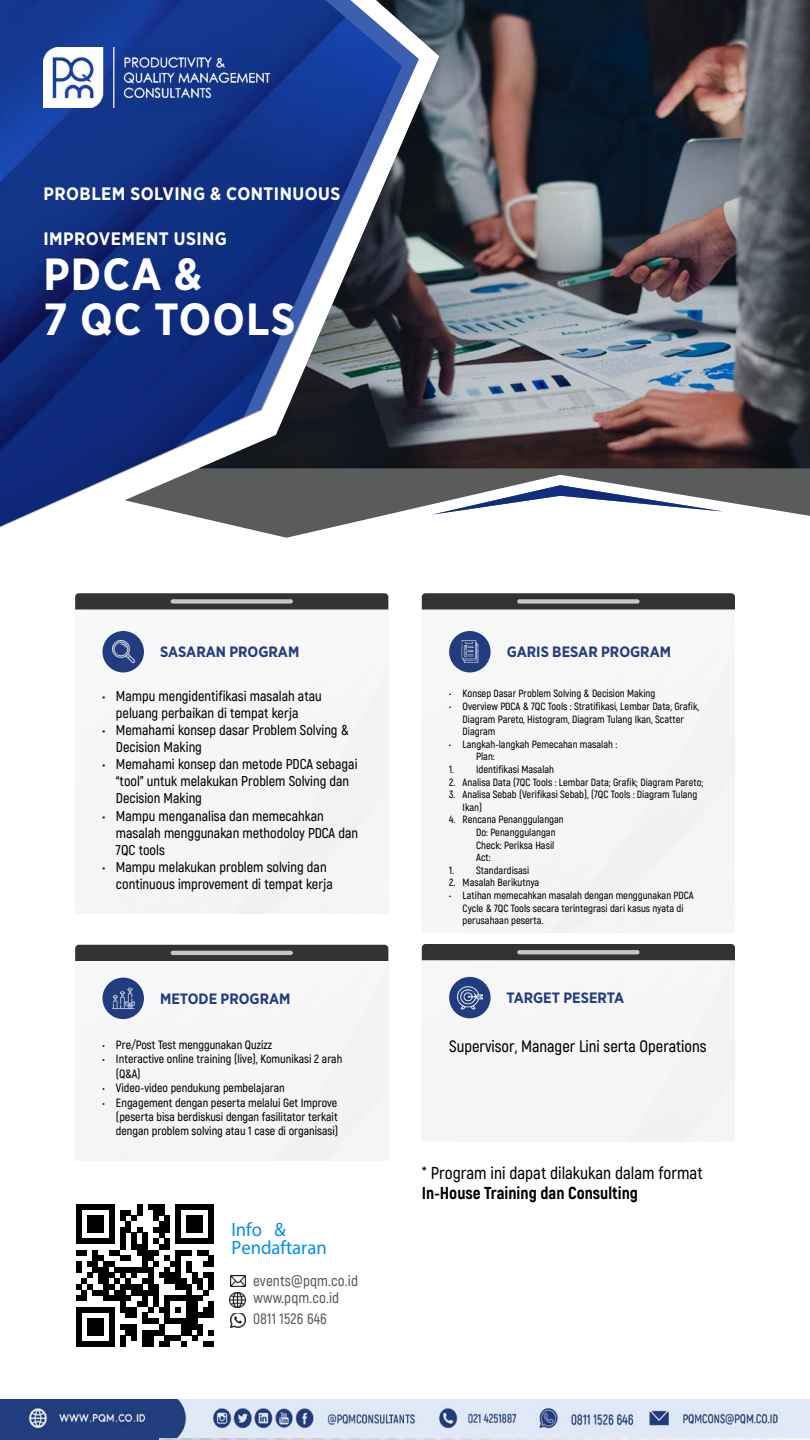
<style>
.page{position:relative;width:810px;height:1440px;background:#fff}
.page>*{position:absolute;margin:0;border:0;box-sizing:border-box;transform-origin:0 0}
.t1{font:700 45px/45px "Gotham Narrow";letter-spacing:.025em;color:#fff}
.t2{font:19.35px/17.2px "Myriad Pro";color:#0091e6;scale:.96 1}
.t3{font:700 18px "Gotham Narrow";letter-spacing:.025em;color:#fff}
.t4{font:600 17.25px "Akrobat";color:#000}
.t5{font:800 17.25px "Akrobat";color:#000}
.t6{font:600 16.5px "Akrobat";color:#000}
.t7{font:700 15px "Gotham Narrow";color:#213d80}
.t8{font:600 15px/17.1px "Akrobat";letter-spacing:.01em;color:#5a5c5c}
.t9{font:600 14.25px/17.1px "Akrobat";color:#000}
.t10{font:600 12px/14.4px "Akrobat";color:#000}
.t11{font:600 10.5px/12.6px "Akrobat";color:#000}
</style>
<div class="page">
<svg style="left:0;top:1438px;width:159px;height:2px"></svg>
<div style="left:159px;top:1404px;width:651px;height:36px;background:linear-gradient(to right,#c4cace,#f6f6f8)"></div>
<div style="left:75px;top:609px;width:313px;height:304px;background:#f6f6f6"></div>
<div style="left:422px;top:609px;width:313px;height:324px;background:#f5f5f5"></div>
<div style="left:84px;top:970px;width:304px;height:191px;background:#f6f6f6"></div>
<div style="left:449px;top:977px;width:42px;height:41px;background:#213d80;border-radius:50%"></div>
<img style="left:458px;top:986px;width:24px;height:24px">
<div style="left:102px;top:978px;width:42px;height:41px;background:#213d80;border-radius:50%"></div>
<img style="left:112px;top:987px;width:24px;height:23px">
<div style="left:449px;top:631px;width:42px;height:41px;background:#213d80;border-radius:50%"></div>
<img style="left:461px;top:641px;width:18px;height:22px">
<div style="left:102px;top:631px;width:42px;height:41px;background:#213d80;border-radius:50%"></div>
<img style="left:112px;top:641px;width:22px;height:22px">
<svg style="left:75px;top:593px;width:313px;height:16px;background:#363636"></svg>
<svg style="left:422px;top:593px;width:313px;height:16px;background:#363636"></svg>
<div style="left:422px;top:944px;width:313px;height:16px;background:#333"></div>
<div style="left:75px;top:945px;width:313px;height:16px;background:#333"></div>
<svg style="left:76px;top:1204px;width:138px;height:143px"></svg>
<svg style="left:230px;top:1275px;width:16px;height:1px"></svg>
<img style="left:230px;top:1276px;width:16px;height:11px">
<img style="left:230px;top:1313px;width:15px;height:15px">
<img style="left:230px;top:1292px;width:15px;height:16px">
<svg style="left:236px;top:468px;width:574px;height:70px"></svg>
<img style="left:402px;top:0;width:408px;height:468px">
<img style="left:0;top:0;width:402px;height:526px">
<img style="left:433px;top:485px;width:290px;height:29px">
<img style="left:44px;top:47px;width:226px;height:60px">
<div style="left:171px;top:599px;width:122px;height:5px;background:#c7c7c7;border-radius:2px"></div>
<hr style="left:171px;top:951px;width:122px;height:4px;background:#c7c7c7;border-radius:2px">
<div style="left:517px;top:599px;width:123px;height:5px;background:#c7c7c7;border-radius:2px"></div>
<hr style="left:517px;top:950px;width:123px;height:4px;background:#c7c7c7;border-radius:2px">
<img style="left:0;top:1399px;width:810px;height:39px">
<h3 class="t3" style="left:44px;top:182px;width:298px">PROBLEM SOLVING &amp; CONTINUOUS</h3>
<h3 class="t3" style="left:44px;top:227px;width:185px">IMPROVEMENT USING</h3>
<h1 class="t1" style="left:44px;top:251px;width:254px">PDCA &amp;<br>7 QC TOOLS</h1>
<h3 class="t7" style="left:160px;top:643px;width:141px">SASARAN PROGRAM</h3>
<h3 class="t7" style="left:507px;top:642px;width:166px">GARIS BESAR PROGRAM</h3>
<h3 class="t9" style="left:116px;top:687px;width:207px;text-indent:-13px">• Mampu mengidentifikasi masalah atau peluang perbaikan di tempat kerja</h3>
<h3 class="t9" style="left:116px;top:722px;width:235px;text-indent:-13px">• Memahami konsep dasar Problem Solving &amp;<br>Decision Making</h3>
<h3 class="t9" style="left:116px;top:756px;width:243px;text-indent:-13px">• Memahami konsep dan metode PDCA sebagai “tool” untuk melakukan Problem Solving dan<br>Decision Making</h3>
<h3 class="t9" style="left:116px;top:807px;width:244px;text-indent:-13px">• Mampu menganalisa dan memecahkan masalah menggunakan methodoloy PDCA dan<br>7QC tools</h3>
<h3 class="t9" style="left:116px;top:858px;width:219px;text-indent:-13px">• Mampu melakukan problem solving dan continuous improvement di tempat kerja</h3>
<p class="t11" style="left:449px;top:687px;width:208px">• Konsep Dasar Problem Solving &amp; Decision Making</p>
<p class="t11" style="left:463px;top:700px;width:238px;text-indent:-14px">• Overview PDCA &amp; 7QC Tools : Stratifikasi, Lembar Data, Grafik,<br>Diagram Pareto, Histogram, Diagram Tulang Ikan, Scatter<br>Diagram</p>
<p class="t11" style="left:476px;top:738px;width:143px;text-indent:-27px">• Langkah-langkah Pemecahan masalah :<br>Plan:</p>
<p class="t11" style="left:449px;top:763px;width:106px">1. Identifikasi Masalah</p>
<p class="t11" style="left:449px;top:776px;width:256px">2. Analisa Data (7QC Tools : Lembar Data; Grafik; Diagram Pareto;</p>
<p class="t11" style="left:463px;top:788px;width:236px;text-indent:-14px">3. Analisa Sebab (Verifikasi Sebab), (7QC Tools : Diagram Tulang<br>Ikan)</p>
<p class="t11" style="left:476px;top:813px;width:89px;text-indent:-27px">4. Rencana Penanggulangan<br>Do: Penanggulangan<br>Check: Periksa Hasil<br>Act:</p>
<p class="t11" style="left:449px;top:864px;width:82px">1. Standardisasi</p>
<p class="t11" style="left:449px;top:876px;width:92px">2. Masalah Berikutnya</p>
<p class="t11" style="left:463px;top:889px;width:233px;text-indent:-14px">• Latihan memecahkan masalah dengan menggunakan PDCA<br>Cycle &amp; 7QC Tools secara terintegrasi dari kasus nyata di perusahaan peserta.</p>
<h3 class="t7" style="left:160px;top:989px;width:132px">METODE PROGRAM</h3>
<h3 class="t7" style="left:506px;top:988px;width:119px">TARGET PESERTA</h3>
<p class="t10" style="left:102px;top:1038px;width:171px">• Pre/Post Test menggunakan Quzizz</p>
<p class="t10" style="left:116px;top:1052px;width:228px;text-indent:-14px">• Interactive online training (live), Komunikasi 2 arah (Q&amp;A)</p>
<p class="t10" style="left:102px;top:1081px;width:184px">• Video-video pendukung pembelajaran</p>
<p class="t10" style="left:116px;top:1095px;width:224px;text-align:justify;text-indent:-14px">• Engagement dengan peserta melalui Get Improve (peserta bisa berdiskusi dengan fasilitator terkait dengan problem solving atau 1 case di organisasi)</p>
<h2 class="t2" style="left:231px;top:1221px;width:101px">Info &amp;<br>Pendaftaran</h2>
<h3 class="t8" style="left:253px;top:1272px;width:106px">events@pqm.co.id www.pqm.co.id</h3>
<h3 class="t8" style="left:253px;top:1310px;width:75px">0811 1526 646</h3>
<h3 class="t6" style="left:449px;top:1036px;width:259px">Supervisor, Manager Lini serta Operations</h3>
<h3 class="t4" style="left:422px;top:1162px;width:282px">* Program ini dapat dilakukan dalam format</h3>
<h3 class="t5" style="left:422px;top:1182px;width:218px">In-House Training dan Consulting</h3>
</div>
